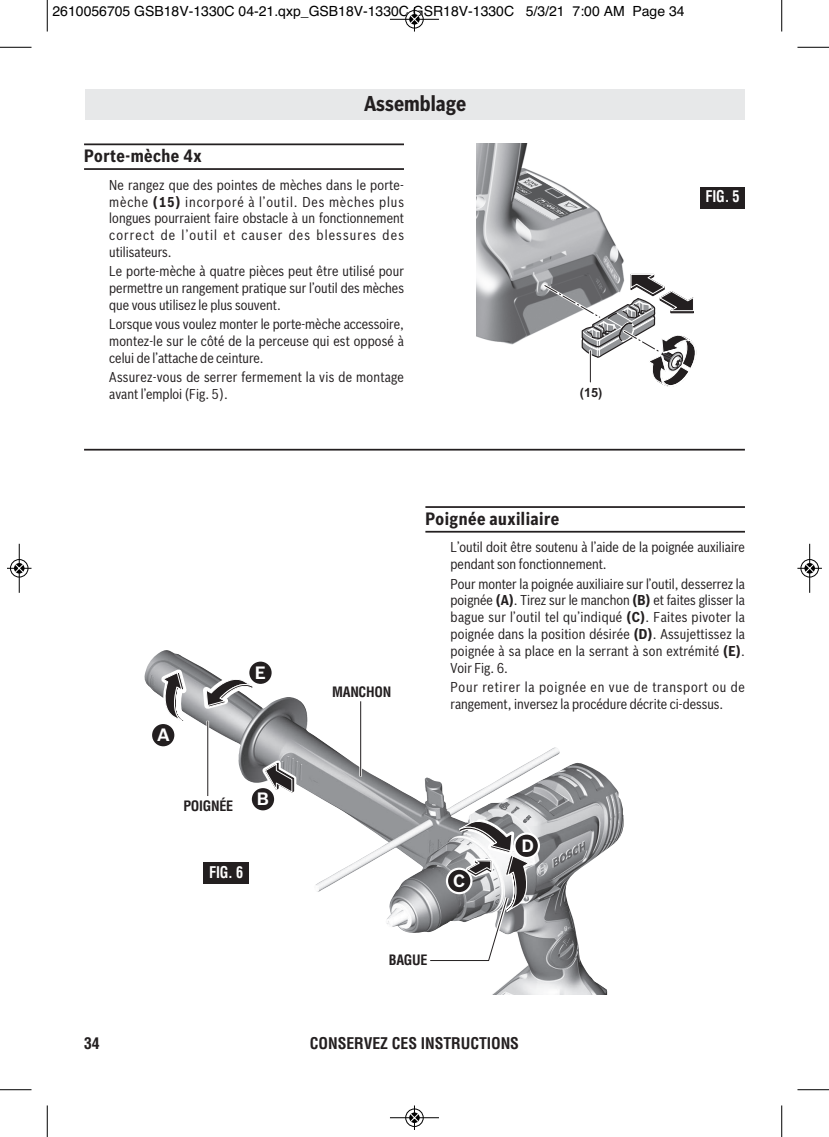
<style>
.page{position:relative;width:829px;height:1137px;background:#fff}
.page>*{position:absolute;margin:0;border:0;box-sizing:border-box;transform-origin:0 0}
.t1{font:700 21px "Bosch Sans Cond";color:#231f20}
.t2{font:700 17.5px "Bosch Sans Cond";letter-spacing:.025em;color:#231f20}
.t3{font:700 17.5px "Bosch Office Sans";color:#fff}
.t4{font:700 condensed 15.75px "Helvetica";letter-spacing:-.005em;color:#231f20}
.t5{font:700 condensed 15.75px "Helvetica";letter-spacing:-.015em;color:#fff;scale:.9 1}
.t6{font:14px/16.8px "Bosch Sans Cond";color:#231f20;text-align:justify}
.t7{font:14px "Helvetica";color:#000}
.t8{font:14px/16.8px "Bosch Sans Cond";letter-spacing:.02em;color:#231f20}
.t9{font:700 condensed 14px "Helvetica";letter-spacing:-.02em;color:#231f20}
.t10{font:700 12.6px "Arial";color:#231f20}
.s1{font-weight:700}
</style>
<div class="page">
<hr style="left:425px;top:506px;width:320px;height:2px;background:#231f20">
<hr style="left:425px;top:531px;width:320px;height:1px;background:#231f20">
<div style="left:85px;top:89px;width:660px;height:30px;background:#e7e8e9"></div>
<hr style="left:84px;top:143px;width:320px;height:2px;background:#231f20">
<hr style="left:84px;top:168px;width:320px;height:2px;background:#231f20">
<img style="left:477px;top:144px;width:147px;height:201px">
<svg style="left:541px;top:271px;width:155px;height:116px"></svg>
<svg style="left:514px;top:173px;width:73px;height:47px"></svg>
<hr style="left:589px;top:351px;width:3px;height:31px;background:#fff">
<hr style="left:590px;top:351px;width:1px;height:31px;background:#231f20">
<div style="left:700px;top:187px;width:45px;height:21px;background:#231f20"></div>
<svg style="left:144px;top:650px;width:142px;height:234px"></svg>
<img style="left:286px;top:697px;width:338px;height:296px">
<svg style="left:250px;top:760px;width:46px;height:52px"></svg>
<svg style="left:150px;top:659px;width:124px;height:89px"></svg>
<hr style="left:206px;top:720px;width:3px;height:67px;background:#fff">
<hr style="left:207px;top:721px;width:1px;height:74px;background:#231f20">
<div style="left:203px;top:862px;width:46px;height:21px;background:#231f20"></div>
<hr style="left:359px;top:710px;width:3px;height:66px;background:#fff">
<hr style="left:360px;top:701px;width:1px;height:75px;background:#231f20">
<svg style="left:427px;top:801px;width:113px;height:162px"></svg>
<hr style="left:84px;top:449px;width:661px;height:1px;background:#231f20">
<hr style="left:47px;top:0;width:1px;height:32px;background:#000">
<hr style="left:0;top:47px;width:32px;height:1px;background:#000">
<hr style="left:781px;top:0;width:1px;height:32px;background:#000">
<hr style="left:797px;top:47px;width:32px;height:1px;background:#000">
<hr style="left:47px;top:1105px;width:1px;height:31px;background:#000">
<hr style="left:0;top:1089px;width:32px;height:1px;background:#000">
<hr style="left:781px;top:1105px;width:1px;height:31px;background:#000">
<hr style="left:797px;top:1089px;width:32px;height:1px;background:#000">
<div style="left:405px;top:10px;width:19px;height:19px;border:1px solid #fff;border-radius:50%"></div>
<hr style="left:390px;top:19px;width:49px;height:1px;background:#000">
<div style="left:405px;top:10px;width:18px;height:18px;border:1px solid #000;border-radius:50%"></div>
<svg style="left:410px;top:7px;width:9px;height:25px"></svg>
<div style="left:405px;top:1108px;width:19px;height:18px;border:1px solid #fff;border-radius:50%"></div>
<hr style="left:390px;top:1117px;width:49px;height:1px;background:#000">
<div style="left:405px;top:1108px;width:18px;height:18px;border:1px solid #000;border-radius:50%"></div>
<svg style="left:410px;top:1105px;width:9px;height:24px"></svg>
<div style="left:10px;top:559px;width:19px;height:18px;border:1px solid #fff;border-radius:50%"></div>
<hr style="left:19px;top:543px;width:1px;height:49px;background:#000">
<div style="left:10px;top:559px;width:18px;height:18px;border:1px solid #000;border-radius:50%"></div>
<div style="left:14px;top:563px;width:10px;height:10px;background:#000;border-radius:50%"></div>
<svg style="left:7px;top:563px;width:25px;height:9px"></svg>
<div style="left:800px;top:559px;width:19px;height:18px;border:1px solid #fff;border-radius:50%"></div>
<hr style="left:809px;top:543px;width:1px;height:49px;background:#000">
<div style="left:800px;top:559px;width:18px;height:18px;border:1px solid #000;border-radius:50%"></div>
<div style="left:804px;top:563px;width:11px;height:10px;background:#000;border-radius:50%"></div>
<svg style="left:797px;top:563px;width:25px;height:9px"></svg>
<p class="t7" style="left:52px;top:3px;width:633px">2610056705 GSB18V-1330C 04-21.qxp_GSB18V-1330C GSR18V-1330C 5/3/21 7:00 AM Page 34</p>
<h1 class="t1" style="left:364px;top:92px;width:104px">Assemblage</h1>
<p class="t2" style="left:84px;top:145px;width:119px">Porte-mèche 4x</p>
<p class="t6" style="left:109px;top:176px;width:296px">Ne rangez que des pointes de mèches dans le porte&shy;mèche <span class="s1">(15)</span> incorporé à l’outil. Des mèches plus longues pourraient faire obstacle à un fonctionnement correct de l’outil et causer des blessures des utilisateurs.</p>
<p class="t6" style="left:109px;top:263px;width:296px">Le porte-mèche à quatre pièces peut être utilisé pour permettre un rangement pratique sur l’outil des mèches que vous utilisez le plus souvent.</p>
<p class="t6" style="left:109px;top:316px;width:296px">Lorsque vous voulez monter le porte-mèche accessoire, montez-le sur le côté de la perceuse qui est opposé à celui de l’attache de ceinture.</p>
<p class="t8" style="left:109px;top:369px;width:296px">Assurez-vous de serrer fermement la vis de montage avant l’emploi (Fig. 5).</p>
<p class="t10" style="left:580px;top:384px;width:24px">(15)</p>
<p class="t5" style="left:705px;top:188px;width:39px">FIG. 5</p>
<p class="t3" style="left:157px;top:724px;width:14px">A</p>
<p class="t9" style="left:183px;top:797px;width:51px">POIGNÉE</p>
<p class="t3" style="left:254px;top:662px;width:13px">E</p>
<p class="t3" style="left:256px;top:788px;width:14px">B</p>
<p class="t5" style="left:209px;top:863px;width:39px">FIG. 6</p>
<p class="t9" style="left:332px;top:683px;width:60px">MANCHON</p>
<p class="t2" style="left:425px;top:508px;width:135px">Poignée auxiliaire</p>
<p class="t6" style="left:450px;top:539px;width:296px">L’outil doit être soutenu à l’aide de la poignée auxiliaire pendant son fonctionnement.</p>
<p class="t6" style="left:450px;top:575px;width:296px">Pour monter la poignée auxiliaire sur l’outil, desserrez la poignée <span class="s1">(A)</span>. Tirez sur le manchon <span class="s1">(B)</span> et faites glisser la bague sur l’outil tel qu’indiqué <span class="s1">(C)</span>. Faites pivoter la poignée dans la position désirée <span class="s1">(D)</span>. Assujettissez la poignée à sa place en la serrant à son extrémité <span class="s1">(E)</span>.<br>Voir Fig. 6.</p>
<p class="t6" style="left:450px;top:678px;width:296px">Pour retirer la poignée en vue de transport ou de rangement, inversez la procédure décrite ci-dessus.</p>
<p class="t3" style="left:453px;top:870px;width:14px">C</p>
<p class="t3" style="left:521px;top:835px;width:14px">D</p>
<p class="t9" style="left:389px;top:951px;width:40px">BAGUE</p>
<p class="t4" style="left:84px;top:1034px;width:17px">34</p>
<p class="t4" style="left:310px;top:1034px;width:210px">CONSERVEZ CES INSTRUCTIONS</p>
</div>
